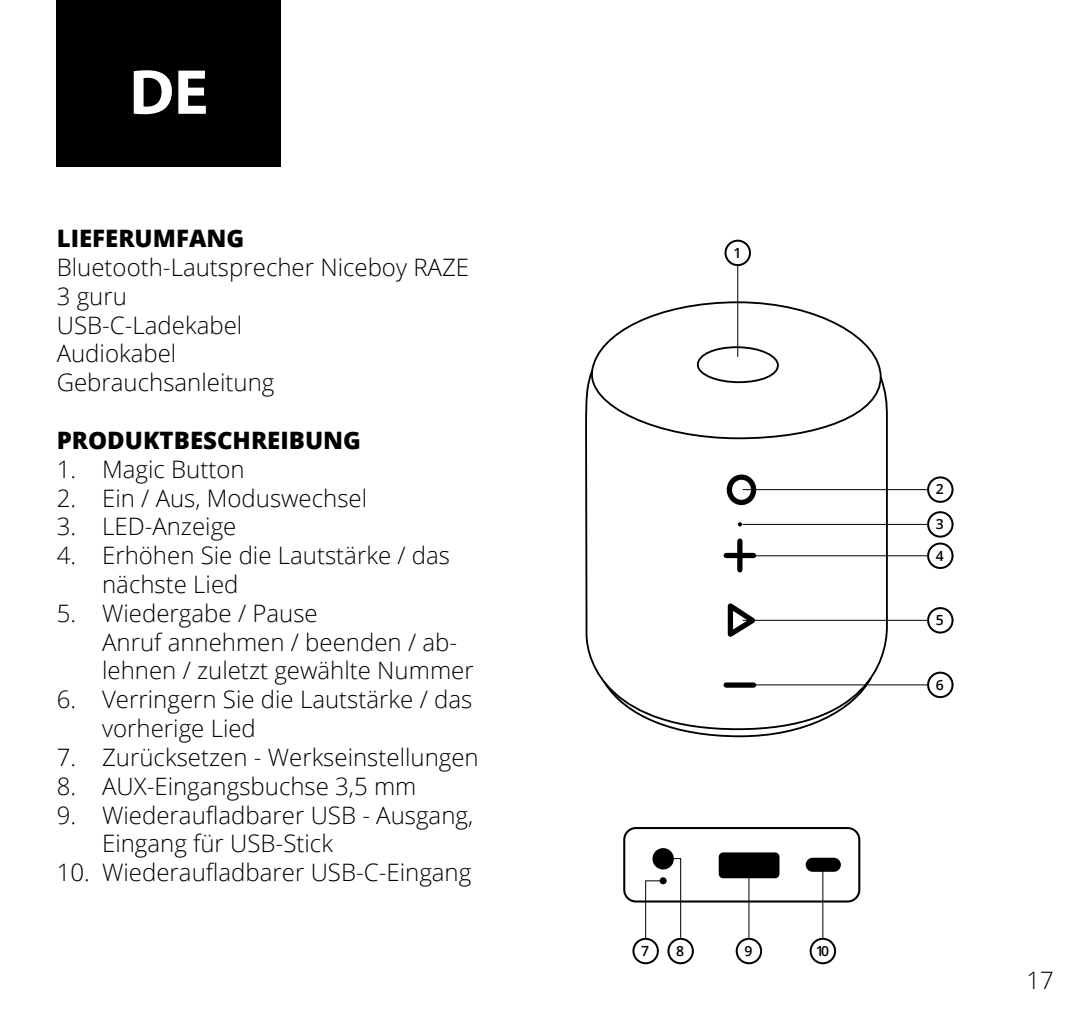
<style>
.page{position:relative;width:1078px;height:1021px;background:#fff}
.page>*{position:absolute;margin:0;border:0;box-sizing:border-box;transform-origin:0 0}
.t1{font:700 64px "Myriad Pro";color:#fff}
.t2{font:300 24px/28.8px "Open Sans";color:#000}
.t3{font:800 24px "Open Sans";color:#000}
.t4{font:600 14px "Open Sans";color:#000}
</style>
<div class="page">
<div style="left:57px;top:0;width:224px;height:166px;background:#000"></div>
<hr style="left:737px;top:265px;width:1px;height:92px;background:#000">
<hr style="left:742px;top:489px;width:186px;height:1px;background:#000">
<hr style="left:742px;top:555px;width:186px;height:1px;background:#000">
<hr style="left:742px;top:523px;width:186px;height:2px;background:#000">
<hr style="left:742px;top:619px;width:186px;height:2px;background:#000">
<hr style="left:742px;top:684px;width:186px;height:1px;background:#000">
<svg style="left:623px;top:827px;width:238px;height:110px"></svg>
<div style="left:926px;top:476px;width:27px;height:27px;border:2px solid #000;border-radius:50%"></div>
<div style="left:926px;top:542px;width:27px;height:27px;border:2px solid #000;border-radius:50%"></div>
<div style="left:926px;top:511px;width:27px;height:26px;border:2px solid #000;border-radius:50%"></div>
<div style="left:926px;top:607px;width:27px;height:26px;border:2px solid #000;border-radius:50%"></div>
<div style="left:926px;top:671px;width:27px;height:27px;border:2px solid #000;border-radius:50%"></div>
<div style="left:809px;top:937px;width:26px;height:27px;border:2px solid #000;border-radius:50%"></div>
<div style="left:735px;top:937px;width:27px;height:27px;border:2px solid #000;border-radius:50%"></div>
<div style="left:667px;top:937px;width:26px;height:27px;border:2px solid #000;border-radius:50%"></div>
<div style="left:632px;top:937px;width:26px;height:27px;border:2px solid #000;border-radius:50%"></div>
<div style="left:724px;top:240px;width:26px;height:26px;border:2px solid #000;border-radius:50%"></div>
<svg style="left:591px;top:300px;width:290px;height:68px"></svg>
<div style="left:696px;top:346px;width:82px;height:37px;border:2px solid #000;border-radius:50%"></div>
<svg style="left:585px;top:368px;width:303px;height:318px"></svg>
<svg style="left:601px;top:675px;width:272px;height:63px"></svg>
<svg style="left:737px;top:522px;width:5px;height:4px"></svg>
<h1 class="t1" style="left:129px;top:50px;width:80px">DE</h1>
<p class="t3" style="left:57px;top:220px;width:189px">LIEFERUMFANG</p>
<p class="t2" style="left:57px;top:252px;width:414px">Bluetooth-Lautsprecher Niceboy RAZE<br>3 guru<br>USB-C-Ladekabel<br>Audiokabel<br>Gebrauchsanleitung</p>
<p class="t3" style="left:57px;top:422px;width:306px">PRODUKTBESCHREIBUNG</p>
<p class="t2" style="left:57px;top:454px;width:189px">1. Magic Button</p>
<p class="t2" style="left:57px;top:483px;width:312px">2. Ein / Aus, Moduswechsel</p>
<p class="t2" style="left:57px;top:511px;width:181px">3. LED-Anzeige</p>
<p class="t2" style="left:102px;top:540px;width:349px;text-indent:-45px">4. Erhöhen Sie die Lautstärke / das nächste Lied</p>
<p class="t2" style="left:102px;top:598px;width:373px;text-indent:-45px">5. Wiedergabe / Pause<br>Anruf annehmen / beenden / ab&shy;lehnen / zuletzt gewählte Nummer</p>
<p class="t2" style="left:102px;top:684px;width:371px;text-indent:-45px">6. Verringern Sie die Lautstärke / das vorherige Lied</p>
<p class="t2" style="left:57px;top:742px;width:423px">7. Zurücksetzen - Werkseinstellungen</p>
<p class="t2" style="left:57px;top:771px;width:361px">8. AUX-Eingangsbuchse 3,5 mm</p>
<p class="t2" style="left:102px;top:799px;width:372px;text-indent:-45px">9. Wiederaufladbarer USB - Ausgang,<br>Eingang für USB-Stick</p>
<p class="t2" style="left:57px;top:857px;width:416px">10. Wiederaufladbarer USB-C-Eingang</p>
<p class="t4" style="left:733px;top:243px;width:9px">1</p>
<p class="t4" style="left:641px;top:941px;width:9px">7</p>
<p class="t4" style="left:676px;top:941px;width:9px">8</p>
<p class="t4" style="left:744px;top:941px;width:9px">9</p>
<p class="t4" style="left:815px;top:941px;width:15px">10</p>
<p class="t4" style="left:935px;top:479px;width:9px">2</p>
<p class="t4" style="left:935px;top:514px;width:9px">3</p>
<p class="t4" style="left:935px;top:546px;width:9px">4</p>
<p class="t4" style="left:935px;top:610px;width:9px">5</p>
<p class="t4" style="left:935px;top:675px;width:9px">6</p>
<p class="t2" style="left:1026px;top:965px;width:29px">17</p>
</div>
